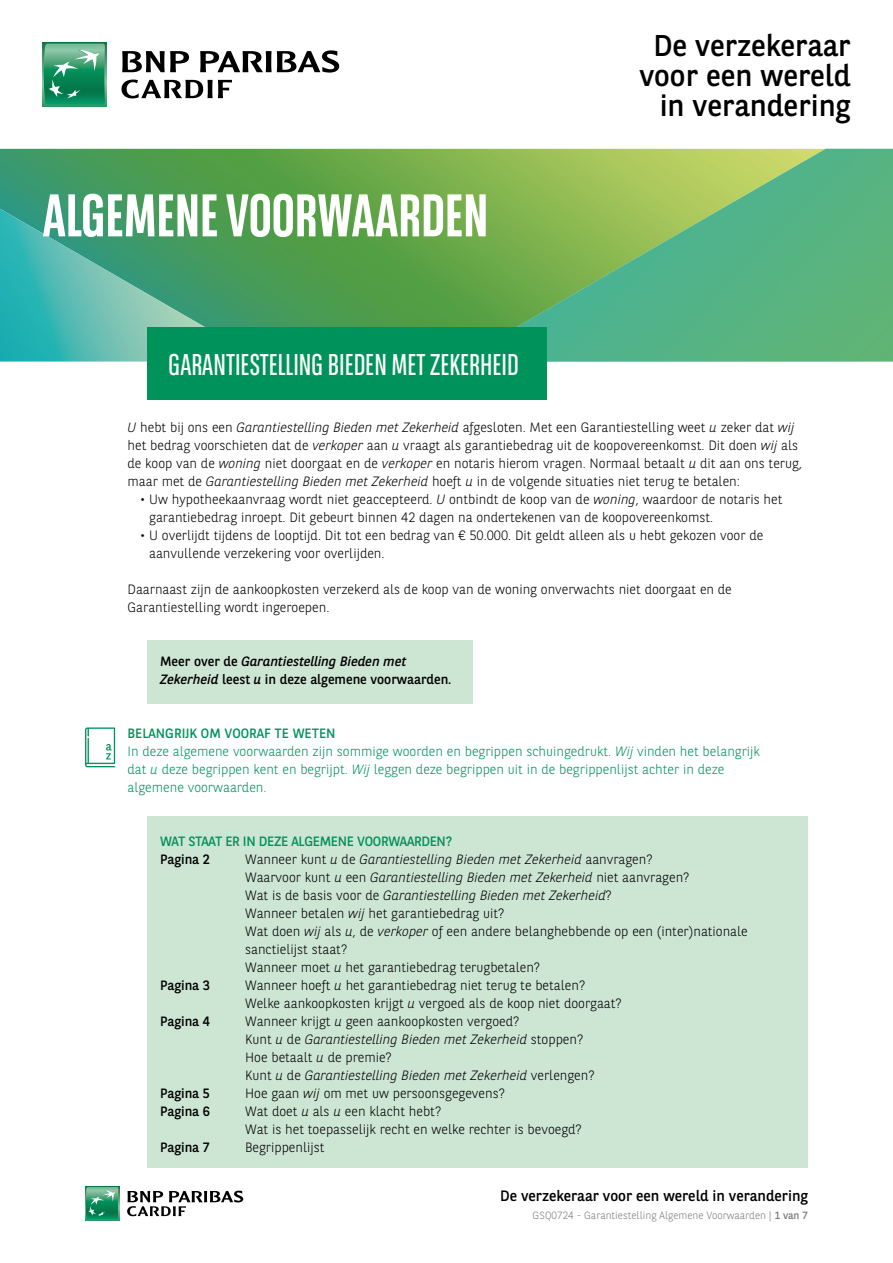
<style>
.page{position:relative;width:893px;height:1263px;background:#fff}
.page>*{position:absolute;margin:0;border:0;box-sizing:border-box;transform-origin:0 0}
.t1{font:700 60px "BNPP Sans Condensed";color:#fff}
.t2{font:30px/30px "BNPP Sans";color:#000;text-align:right}
.t3{font:30px "BNPP Sans Condensed";color:#fff}
.t4{font:15px "BNPP Sans";color:#000}
.t5{font:300 13.5px/18px "BNPP Sans";color:#000}
.t6{font:300 13.5px/18px "BNPP Sans";color:#00925b}
.t7{font:13.5px/18px "BNPP Sans";color:#000}
.t8{font:13.5px "BNPP Sans";letter-spacing:-.02em;color:#00925b}
.t9{font:300 10.5px "BNPP Sans";color:#7b7c7e}
.s1{font-style:italic}
.s2{font-weight:400}
</style>
<div class="page">
<svg style="left:85px;top:1186px;width:34px;height:34px"></svg>
<svg style="left:86px;top:1187px;width:32px;height:32px"></svg>
<svg style="left:127px;top:1190px;width:116px;height:26px"></svg>
<svg style="left:0;top:149px;width:457px;height:178px;background:#54a04c"></svg>
<svg style="left:0;top:201px;width:264px;height:160px;background:#48a989"></svg>
<svg style="left:457px;top:149px;width:436px;height:212px;background:#6eb66f"></svg>
<div style="left:43px;top:43px;width:63px;height:63px;background:#289a69"></div>
<svg style="left:44px;top:44px;width:61px;height:60px;background:#3da077"></svg>
<svg style="left:122px;top:51px;width:67px;height:21px"></svg>
<svg style="left:200px;top:50px;width:139px;height:23px"></svg>
<svg style="left:121px;top:80px;width:111px;height:18px"></svg>
<div style="left:147px;top:640px;width:326px;height:64px;background:#cde5d3"></div>
<div style="left:147px;top:817px;width:661px;height:351px;background:#cde5d3"></div>
<svg style="left:85px;top:727px;width:30px;height:40px"></svg>
<div style="left:147px;top:327px;width:400px;height:72px;background:#00925b"></div>
<h1 class="t1" style="left:43px;top:181px;width:447px">ALGEMENE VOORWAARDEN</h1>
<h2 class="t3" style="left:169px;top:345px;width:351px">GARANTIESTELLING BIEDEN MET ZEKERHEID</h2>
<h2 class="t2" style="left:639px;top:29px;width:213px">De verzekeraar voor een wereld in verandering</h2>
<p class="t5" style="left:128px;top:418px;width:676px"><span class="s1">U</span> hebt bij ons een <span class="s1">Garantiestelling Bieden met Zekerheid</span> afgesloten. Met een Garantiestelling weet <span class="s1">u</span> zeker dat <span class="s1">wij </span>het bedrag voorschieten dat de <span class="s1">verkoper</span> aan <span class="s1">u</span> vraagt als garantiebedrag uit de koopovereenkomst. Dit doen <span class="s1">wij</span> als de koop van de <span class="s1">woning</span> niet doorgaat en de <span class="s1">verkoper</span> en notaris hierom vragen. Normaal betaalt <span class="s1">u</span> dit aan ons terug, maar met de <span class="s1">Garantiestelling Bieden met Zekerheid</span> hoeft <span class="s1">u</span> in de volgende situaties niet terug te betalen:</p>
<p class="t5" style="left:149px;top:490px;width:635px;text-indent:-9px">• Uw hypotheekaanvraag wordt niet geaccepteerd. <span class="s1">U</span> ontbindt de koop van de <span class="s1">woning</span>, waardoor de notaris het garantiebedrag inroept. Dit gebeurt binnen 42 dagen na ondertekenen van de koopovereenkomst.</p>
<p class="t5" style="left:149px;top:526px;width:616px;text-indent:-9px">• U overlijdt tijdens de looptijd. Dit tot een bedrag van € 50.000. Dit geldt alleen als u hebt gekozen voor de aanvullende verzekering voor overlijden.</p>
<p class="t5" style="left:128px;top:580px;width:606px">Daarnaast zijn de aankoopkosten verzekerd als de koop van de woning onverwachts niet doorgaat en de<br>Garantiestelling wordt ingeroepen.</p>
<p class="t7" style="left:160px;top:652px;width:293px">Meer over de <span class="s1">Garantiestelling Bieden met<br>Zekerheid</span> leest <span class="s1">u</span> in deze algemene voorwaarden.</p>
<p class="t6" style="left:128px;top:724px;width:634px"><span class="s2">BELANGRIJK OM VOORAF TE WETEN<br></span>In deze algemene voorwaarden zijn sommige woorden en begrippen schuingedrukt. <span class="s1">Wij</span> vinden het belangrijk dat <span class="s1">u</span> deze begrippen kent en begrijpt. <span class="s1">Wij</span> leggen deze begrippen uit in de begrippenlijst achter in deze algemene voorwaarden.</p>
<p class="t8" style="left:160px;top:832px;width:294px">WAT STAAT ER IN DEZE ALGEMENE VOORWAARDEN?</p>
<p class="t7" style="left:160px;top:850px;width:51px">Pagina 2</p>
<p class="t5" style="left:245px;top:850px;width:504px">Wanneer kunt <span class="s1">u</span> de <span class="s1">Garantiestelling Bieden met Zekerheid</span> aanvragen?<br>Waarvoor kunt <span class="s1">u</span> een <span class="s1">Garantiestelling Bieden met Zekerheid</span> niet aanvragen?<br>Wat is de basis voor de <span class="s1">Garantiestelling Bieden met Zekerheid</span>?<br>Wanneer betalen <span class="s1">wij</span> het garantiebedrag uit?<br>Wat doen <span class="s1">wij</span> als <span class="s1">u</span>, de <span class="s1">verkoper</span> of een andere belanghebbende op een (inter)nationale sanctielijst staat?<br>Wanneer moet <span class="s1">u</span> het garantiebedrag terugbetalen?</p>
<p class="t7" style="left:160px;top:976px;width:51px">Pagina 3</p>
<p class="t5" style="left:245px;top:976px;width:378px">Wanneer hoeft <span class="s1">u</span> het garantiebedrag niet terug te betalen?<br>Welke aankoopkosten krijgt <span class="s1">u</span> vergoed als de koop niet doorgaat?</p>
<p class="t7" style="left:160px;top:1012px;width:51px">Pagina 4</p>
<p class="t5" style="left:245px;top:1012px;width:351px">Wanneer krijgt <span class="s1">u</span> geen aankoopkosten vergoed?<br>Kunt <span class="s1">u</span> de <span class="s1">Garantiestelling Bieden met Zekerheid</span> stoppen?<br>Hoe betaalt <span class="s1">u</span> de premie?<br>Kunt <span class="s1">u</span> de <span class="s1">Garantiestelling Bieden met Zekerheid</span> verlengen?</p>
<p class="t7" style="left:160px;top:1084px;width:51px">Pagina 5</p>
<p class="t5" style="left:245px;top:1084px;width:261px">Hoe gaan <span class="s1">wij</span> om met uw persoonsgegevens?</p>
<p class="t7" style="left:160px;top:1102px;width:51px">Pagina 6</p>
<p class="t5" style="left:245px;top:1102px;width:338px">Wat doet <span class="s1">u</span> als <span class="s1">u</span> een klacht hebt?<br>Wat is het toepasselijk recht en welke rechter is bevoegd?</p>
<p class="t7" style="left:160px;top:1138px;width:51px">Pagina 7</p>
<p class="t5" style="left:245px;top:1138px;width:81px">Begrippenlijst</p>
<p class="t4" style="left:500px;top:1185px;width:309px">De verzekeraar voor een wereld in verandering</p>
<p class="t9" style="left:533px;top:1208px;width:277px">GSQ0724 - Garantiestelling Algemene Voorwaarden | <span class="s2">1 van 7</span></p>
</div>
